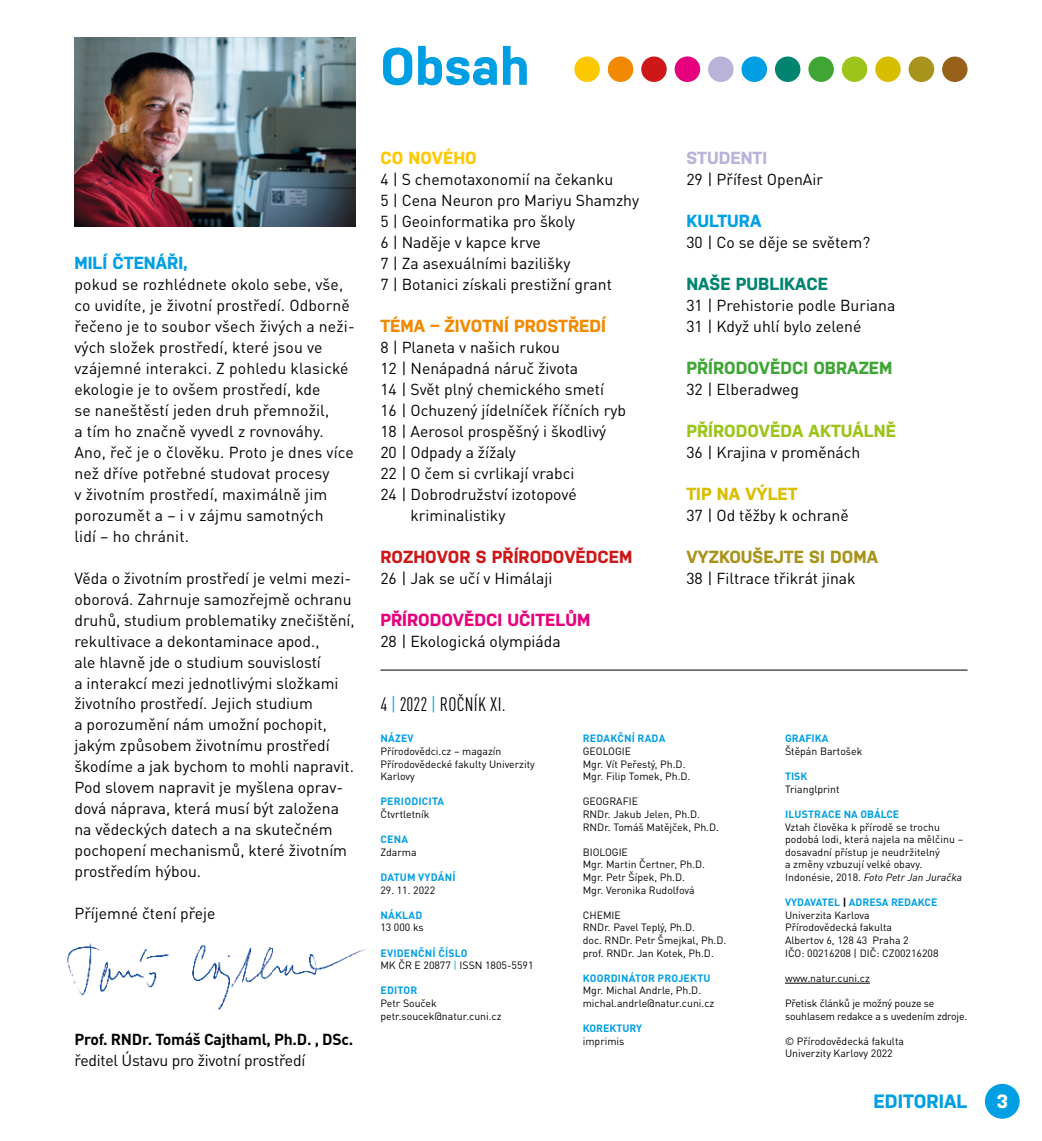
<style>
.page{position:relative;width:1042px;height:1141px;background:#fff}
.page>*{position:absolute;margin:0;border:0;box-sizing:border-box;transform-origin:0 0}
.t1{font:700 52.5px "Nudista";color:#009fe3}
.t2{font:condensed 19.25px "DIN Pro";letter-spacing:.015em;color:#000}
.t3{font:700 19.25px "Nudista";color:#009fe3}
.t4{font:700 19.25px "Nudista";color:#fff}
.t5{font:700 17.5px "Nudista";color:#cd1719}
.t6{font:700 17.5px "Nudista";color:#f18a00}
.t7{font:700 17.5px "Nudista";color:#e6007d}
.t8{font:700 17.5px "Nudista";color:#009fe3}
.t9{font:700 17.5px "Nudista";color:#3fa535}
.t10{font:700 17.5px "Nudista";color:#9dc41a}
.t11{font:700 17.5px "Nudista";color:#a8941c}
.t12{font:700 17.5px "Nudista";color:#00846f}
.t13{font:700 17.5px "Nudista";color:#d8be00}
.t14{font:700 17.5px "Nudista";color:#fec800}
.t15{font:700 17.5px "Nudista";color:#bab2d9}
.t16{font:15.75px/21px "DIN Pro";color:#000}
.t17{font:700 15.75px "DIN Pro";letter-spacing:-.015em;color:#000}
.t18{font:10.5px/12.6px "DIN Pro";color:#000}
.t19{font:700 10.5px "DIN Pro";letter-spacing:.02em;color:#009fe3}
.t20{font:700 10.5px "DIN Pro";color:#009fe3}
.s1{color:#009fe3}
.s2{font-weight:700;color:#009fe3}
.s3{font-style:italic}
.s4{font-weight:700}
</style>
<div class="page">
<img style="left:67px;top:943px;width:298px;height:67px">
<img style="left:74px;top:38px;width:282px;height:189px">
<hr style="left:785px;top:983px;width:85px;height:1px;background:#000">
<div style="left:608px;top:56px;width:25px;height:26px;background:#f18a00;border-radius:50%"></div>
<div style="left:574px;top:56px;width:26px;height:26px;background:#fec800;border-radius:50%"></div>
<div style="left:875px;top:57px;width:25px;height:25px;background:#d8be00;border-radius:50%"></div>
<div style="left:808px;top:57px;width:26px;height:25px;background:#3fa535;border-radius:50%"></div>
<div style="left:674px;top:56px;width:26px;height:26px;background:#e6007d;border-radius:50%"></div>
<div style="left:908px;top:56px;width:26px;height:26px;background:#a8941c;border-radius:50%"></div>
<div style="left:942px;top:57px;width:25px;height:25px;background:#986119;border-radius:50%"></div>
<div style="left:775px;top:57px;width:25px;height:25px;background:#00846f;border-radius:50%"></div>
<div style="left:842px;top:57px;width:25px;height:25px;background:#9dc41a;border-radius:50%"></div>
<div style="left:741px;top:56px;width:26px;height:26px;background:#009fe3;border-radius:50%"></div>
<div style="left:641px;top:57px;width:26px;height:25px;background:#cd1719;border-radius:50%"></div>
<div style="left:708px;top:56px;width:25px;height:26px;background:#bab2d9;border-radius:50%"></div>
<hr style="left:380px;top:670px;width:587px;height:1px;background:#000">
<div style="left:985px;top:1084px;width:34px;height:35px;background:#009fe3;border-radius:50%"></div>
<p class="t8" style="left:74px;top:250px;width:115px">MILÍ ČTENÁŘI,</p>
<p class="t16" style="left:74px;top:272px;width:282px">pokud se rozhlédnete okolo sebe, vše, co uvidíte, je životní prostředí. Odborně řečeno je to soubor všech živých a neži&shy;vých složek prostředí, které jsou ve vzájemné interakci. Z pohledu klasické ekologie je to ovšem prostředí, kde<br>se naneštěstí jeden druh přemnožil,<br>a tím ho značně vyvedl z rovnováhy.<br>Ano, řeč je o člověku. Proto je dnes více než dříve potřebné studovat procesy<br>v životním prostředí, maximálně jim porozumět a – i v zájmu samotných<br>lidí – ho chránit.</p>
<p class="t16" style="left:74px;top:566px;width:282px">Věda o životním prostředí je velmi mezi&shy;oborová. Zahrnuje samozřejmě ochranu druhů, studium problematiky znečištění, rekultivace a dekontaminace apod.,<br>ale hlavně jde o studium souvislostí<br>a interakcí mezi jednotlivými složkami životního prostředí. Jejich studium<br>a porozumění nám umožní pochopit, jakým způsobem životnímu prostředí škodíme a jak bychom to mohli napravit.<br>Pod slovem napravit je myšlena oprav&shy;dová náprava, která musí být založena na vědeckých datech a na skutečném pochopení mechanismů, které životním prostředím hýbou.</p>
<p class="t16" style="left:74px;top:902px;width:143px">Příjemné čtení přeje</p>
<p class="t17" style="left:74px;top:1027px;width:280px">Prof. RNDr. Tomáš Cajthaml, Ph.D. , DSc.</p>
<p class="t16" style="left:74px;top:1049px;width:232px">ředitel Ústavu pro životní prostředí</p>
<h1 class="t1" style="left:380px;top:28px;width:151px">Obsah</h1>
<p class="t14" style="left:380px;top:145px;width:98px">CO NOVÉHO</p>
<p class="t16" style="left:380px;top:167px;width:260px">4 | S chemotaxonomií na čekanku<br>5 | Cena Neuron pro Mariyu Shamzhy<br>5 | Geoinformatika pro školy<br>6 | Naděje v kapce krve<br>7 | Za asexuálními bazilišky<br>7 | Botanici získali prestižní grant</p>
<p class="t6" style="left:380px;top:313px;width:227px">TÉMA – ŽIVOTNÍ PROSTŘEDÍ</p>
<p class="t16" style="left:380px;top:335px;width:181px">8 | Planeta v našich rukou</p>
<p class="t16" style="left:380px;top:356px;width:199px">12 | Nenápadná náruč života</p>
<p class="t16" style="left:380px;top:377px;width:225px">14 | Svět plný chemického smetí</p>
<p class="t16" style="left:380px;top:398px;width:247px">16 | Ochuzený jídelníček říčních ryb</p>
<p class="t16" style="left:380px;top:419px;width:227px">18 | Aerosol prospěšný i škodlivý</p>
<p class="t16" style="left:380px;top:440px;width:137px">20 | Odpady a žížaly</p>
<p class="t16" style="left:380px;top:461px;width:196px">22 | O čem si cvrlikají vrabci</p>
<p class="t16" style="left:380px;top:482px;width:198px">24 | Dobrodružství izotopové</p>
<p class="t16" style="left:410px;top:503px;width:96px">kriminalistiky</p>
<p class="t5" style="left:380px;top:544px;width:254px">ROZHOVOR S PŘÍRODOVĚDCEM</p>
<p class="t16" style="left:380px;top:566px;width:174px">26 | Jak se učí v Himálaji</p>
<p class="t7" style="left:380px;top:607px;width:211px">PŘÍRODOVĚDCI UČITELŮM</p>
<p class="t16" style="left:380px;top:629px;width:182px">28 | Ekologická olympiáda</p>
<p class="t2" style="left:380px;top:690px;width:127px">4 <span class="s1">|</span> 2022 <span class="s1">|</span> ROČNÍK XI.</p>
<p class="t15" style="left:686px;top:145px;width:82px">STUDENTI</p>
<p class="t16" style="left:686px;top:167px;width:138px">29 | Přífest OpenAir</p>
<p class="t8" style="left:686px;top:208px;width:77px">KULTURA</p>
<p class="t16" style="left:686px;top:230px;width:185px">30 | Co se děje se světem?</p>
<p class="t12" style="left:686px;top:271px;width:143px">NAŠE PUBLIKACE</p>
<p class="t16" style="left:686px;top:293px;width:210px">31 | Prehistorie podle Buriana<br>31 | Když uhlí bylo zelené</p>
<p class="t9" style="left:686px;top:355px;width:208px">PŘÍRODOVĚDCI OBRAZEM</p>
<p class="t16" style="left:686px;top:377px;width:114px">32 | Elberadweg</p>
<p class="t10" style="left:686px;top:418px;width:211px">PŘÍRODOVĚDA AKTUÁLNĚ</p>
<p class="t16" style="left:686px;top:440px;width:176px">36 | Krajina v proměnách</p>
<p class="t13" style="left:686px;top:481px;width:113px">TIP NA VÝLET</p>
<p class="t16" style="left:686px;top:503px;width:164px">37 | Od těžby k ochraně</p>
<p class="t11" style="left:686px;top:544px;width:193px">VYZKOUŠEJTE SI DOMA</p>
<p class="t16" style="left:686px;top:566px;width:171px">38 | Filtrace třikrát jinak</p>
<p class="t19" style="left:380px;top:730px;width:35px">NÁZEV</p>
<p class="t18" style="left:380px;top:744px;width:156px">Přírodovědci.cz – magazín<br>Přírodovědecké fakulty Univerzity<br>Karlovy</p>
<p class="t19" style="left:380px;top:793px;width:65px">PERIODICITA</p>
<p class="t18" style="left:380px;top:807px;width:50px">Čtvrtletník</p>
<p class="t19" style="left:380px;top:831px;width:29px">CENA</p>
<p class="t18" style="left:380px;top:845px;width:38px">Zdarma</p>
<p class="t19" style="left:380px;top:868px;width:77px">DATUM VYDÁNÍ</p>
<p class="t18" style="left:380px;top:882px;width:56px">29. 11. 2022</p>
<p class="t19" style="left:380px;top:906px;width:43px">NÁKLAD</p>
<p class="t18" style="left:380px;top:920px;width:45px">13 000 ks</p>
<p class="t18" style="left:380px;top:945px;width:155px"><span class="s2">EVIDENČNÍ ČÍSLO<br></span>MK ČR E 20877 <span class="s1">|</span> ISSN 1805-5591</p>
<p class="t19" style="left:380px;top:982px;width:38px">EDITOR</p>
<p class="t18" style="left:380px;top:996px;width:123px">Petr Souček petr.soucek@natur.cuni.cz</p>
<p class="t19" style="left:583px;top:730px;width:84px">REDAKČNÍ RADA</p>
<p class="t18" style="left:583px;top:744px;width:109px">GEOLOGIE<br>Mgr. Vít Peřestý, Ph.D.<br>Mgr. Filip Tomek, Ph.D.</p>
<p class="t18" style="left:583px;top:794px;width:138px">GEOGRAFIE<br>RNDr. Jakub Jelen, Ph.D.<br>RNDr. Tomáš Matějček, Ph.D.</p>
<p class="t18" style="left:583px;top:845px;width:124px">BIOLOGIE<br>Mgr. Martin Čertner, Ph.D.<br>Mgr. Petr Šípek, Ph.D.<br>Mgr. Veronika Rudolfová</p>
<p class="t18" style="left:583px;top:908px;width:145px">CHEMIE<br>RNDr. Pavel Teplý, Ph.D.<br>doc. RNDr. Petr Šmejkal, Ph.D. prof. RNDr. Jan Kotek, Ph.D.</p>
<p class="t19" style="left:583px;top:969px;width:129px">KOORDINÁTOR PROJEKTU</p>
<p class="t18" style="left:583px;top:983px;width:133px">Mgr. Michal Andrle, Ph.D. michal.andrle@natur.cuni.cz</p>
<p class="t20" style="left:583px;top:1020px;width:61px">KOREKTURY</p>
<p class="t18" style="left:583px;top:1034px;width:43px">imprimis</p>
<p class="t20" style="left:785px;top:730px;width:45px">GRAFIKA</p>
<p class="t18" style="left:785px;top:744px;width:79px">Štěpán Bartošek</p>
<p class="t19" style="left:785px;top:768px;width:24px">TISK</p>
<p class="t18" style="left:785px;top:782px;width:56px">Trianglprint</p>
<p class="t19" style="left:785px;top:805px;width:116px">ILUSTRACE NA OBÁLCE</p>
<p class="t18" style="left:785px;top:819px;width:180px">Vztah člověka k přírodě se trochu podobá lodi, která najela na mělčinu – dosavadní přístup je neudržitelný<br>a změny vzbuzují velké obavy.<br>Indonésie, 2018. <span class="s3">Foto Petr Jan Juračka</span></p>
<p class="t18" style="left:785px;top:895px;width:155px"><span class="s2">VYDAVATEL</span> <span class="s4">|</span> <span class="s2">ADRESA REDAKCE<br></span>Univerzita Karlova<br>Přírodovědecká fakulta<br>Albertov 6, 128 43 Praha 2<br>IČO: 00216208 | DIČ: CZ00216208</p>
<p class="t18" style="left:785px;top:971px;width:86px">www.natur.cuni.cz</p>
<p class="t18" style="left:785px;top:996px;width:184px">Přetisk článků je možný pouze se souhlasem redakce a s uvedením zdroje.</p>
<p class="t18" style="left:785px;top:1034px;width:120px">© Přírodovědecká fakulta<br>Univerzity Karlovy 2022</p>
<p class="t3" style="left:873px;top:1088px;width:95px">EDITORIAL</p>
<p class="t4" style="left:996px;top:1088px;width:13px">3</p>
</div>
